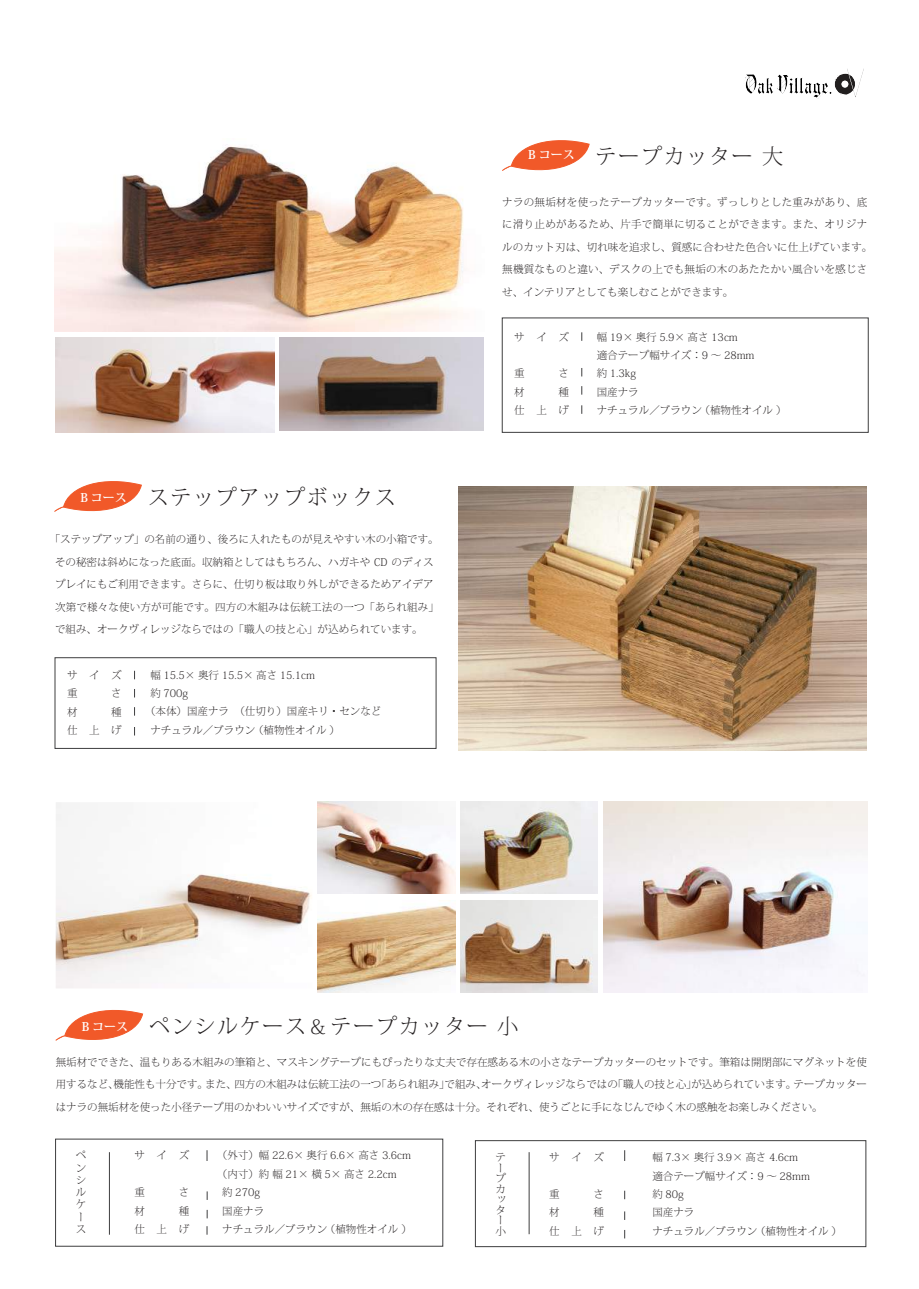
<style>
.page{position:relative;width:919px;height:1289px;background:#fff}
.page>*{position:absolute;margin:0;border:0;box-sizing:border-box;transform-origin:0 0}
.t1{font:200 21px "Koz Min Pro";letter-spacing:.08em;color:#231f20}
.t2{font:200 10.5px/18.3px "Koz Min Pro";color:#231f20}
.t3{font:200 10.5px/22.5px "Koz Min Pro";letter-spacing:.025em;color:#231f20}
</style>
<div class="page">
<div style="left:55px;top:657px;width:381px;height:91px;border:1px solid #3e3e3f"></div>
<svg style="left:54px;top:481px;width:88px;height:31px"></svg>
<svg style="left:502px;top:140px;width:88px;height:31px"></svg>
<div style="left:475px;top:1140px;width:391px;height:106px;border:1px solid #3e3e3f"></div>
<svg style="left:55px;top:1009px;width:88px;height:32px"></svg>
<img style="left:54px;top:145px;width:409px;height:187px">
<img style="left:604px;top:802px;width:263px;height:190px">
<img style="left:56px;top:802px;width:256px;height:186px">
<img style="left:460px;top:802px;width:137px;height:91px">
<img style="left:460px;top:900px;width:137px;height:92px">
<img style="left:318px;top:900px;width:137px;height:92px">
<img style="left:318px;top:801px;width:137px;height:92px">
<img style="left:56px;top:338px;width:218px;height:94px">
<img style="left:279px;top:337px;width:204px;height:94px">
<img style="left:745px;top:69px;width:119px;height:30px">
<hr style="left:109px;top:1152px;width:1px;height:82px;background:#3e3e3f">
<hr style="left:529px;top:1152px;width:1px;height:82px;background:#3e3e3f">
<img style="left:458px;top:486px;width:408px;height:264px">
<h1 class="t1" style="left:528px;top:141px;width:256px"><sup>B</sup> <sup>コース</sup> テープカッター 大</h1>
<p class="t3" style="left:502px;top:190px;width:371px">ナラの無垢材を使ったテープカッターです。ずっしりとした重みがあり、底に滑り止めがあるため、片手で簡単に切ることができます。また、オリジナルのカット刃は、切れ味を追求し、質感に合わせた色合いに仕上げています。無機質なものと違い、デスクの上でも無垢の木のあたたかい風合いを感じさせ、インテリアとしても楽しむことができます。</p>
<h1 class="t1" style="left:80px;top:482px;width:317px"><sup>B</sup> <sup>コース</sup> ステップアップボックス</h1>
<p class="t2" style="left:55px;top:527px;width:385px;line-height:22.5px;text-indent:-5px">「ステップアップ」の名前の通り、後ろに入れたものが見えやすい木の小箱です。その秘密は斜めになった底面。収納箱としてはもちろん、ハガキや CD のディスプレイにもご利用できます。さらに、仕切り板は取り外しができるためアイデア次第で様々な使い方が可能です。四方の木組みは伝統工法の一つ「あられ組み」で組み、オークヴィレッジならではの「職人の技と心」が込められています。</p>
<p class="t2" style="left:67px;top:665px;width:56px">サイズ重</p>
<p class="t2" style="left:67px;top:684px;width:56px;text-align:justify;text-indent:44px">さ材　種仕上げ</p>
<p class="t2" style="left:150px;top:665px;width:166px">幅 15.5× 奥行 15.5× 高さ 15.1cm</p>
<p class="t2" style="left:150px;top:683px;width:39px">約 700g</p>
<p class="t2" style="left:145px;top:702px;width:238px">（本体）国産ナラ　（仕切り）国産キリ・センなど</p>
<p class="t2" style="left:150px;top:720px;width:191px">ナチュラル／ブラウン （植物性オイル ）</p>
<p class="t2" style="left:514px;top:327px;width:56px">サイズ</p>
<p class="t2" style="left:514px;top:364px;width:12px">重</p>
<p class="t2" style="left:514px;top:364px;width:56px;text-align:justify;text-indent:44px">さ材　種仕上げ</p>
<p class="t2" style="left:596px;top:327px;width:191px">幅 19× 奥行 5.9× 高さ 13cm<br>適合テープ幅サイズ：9 ～ 28mm<br>約 1.3kg<br>国産ナラ<br>ナチュラル／ブラウン （植物性オイル ）</p>
<h1 class="t1" style="left:82px;top:1011px;width:438px"><sup>B</sup> <sup>コース</sup> ペンシルケース＆テープカッター 小</h1>
<p class="t2" style="left:56px;top:1050px;width:812px;line-height:22.5px;text-align:justify">無垢材でできた、温もりある木組みの筆箱と、マスキングテープにもぴったりな丈夫で存在感ある木の小さなテープカッターのセットです。筆箱は開閉部にマグネットを使用するなど、機能性も十分です。また、四方の木組みは伝統工法の一つ「あられ組み」で組み、オークヴィレッジならではの「職人の技と心」が込められています。テープカッターはナラの無垢材を使った小径テープ用のかわいいサイズですが、無垢の木の存在感は十分。それぞれ、使うごとに手になじんでゆく木の感触をお楽しみください。</p>
<p class="t2" style="left:134px;top:1146px;width:56px">サイズ</p>
<p class="t2" style="left:134px;top:1182px;width:12px">重</p>
<p class="t2" style="left:179px;top:1182px;width:12px">さ</p>
<p class="t2" style="left:134px;top:1201px;width:12px">材</p>
<p class="t2" style="left:217px;top:1146px;width:206px">（外寸）幅 22.6× 奥行 6.6× 高さ 3.6cm　</p>
<p class="t2" style="left:217px;top:1164px;width:181px">（内寸）約 幅 21× 横 5× 高さ 2.2cm</p>
<p class="t2" style="left:222px;top:1182px;width:39px">約 270g</p>
<p class="t2" style="left:222px;top:1201px;width:43px">国産ナラ</p>
<p class="t2" style="left:222px;top:1219px;width:191px">ナチュラル／ブラウン （植物性オイル ）</p>
<p class="t2" style="left:76px;top:1149px;width:11px;line-height:12.3px">ペンシルケース</p>
<p class="t2" style="left:495px;top:1151px;width:12px;line-height:10.5px">テープカッター小</p>
<p class="t2" style="left:549px;top:1147px;width:56px">サイズ</p>
<p class="t2" style="left:549px;top:1184px;width:12px">重</p>
<p class="t2" style="left:652px;top:1147px;width:191px">幅 7.3× 奥行 3.9× 高さ 4.6cm<br>適合テープ幅サイズ：9 ～ 28mm<br>約 80g<br>国産ナラ<br>ナチュラル／ブラウン （植物性オイル ）</p>
<p class="t2" style="left:549px;top:1184px;width:56px;text-align:justify;text-indent:44px">さ材　種仕上げ</p>
<p class="t2" style="left:134px;top:1201px;width:56px;text-align:right">種<br>仕上げ</p>
</div>
